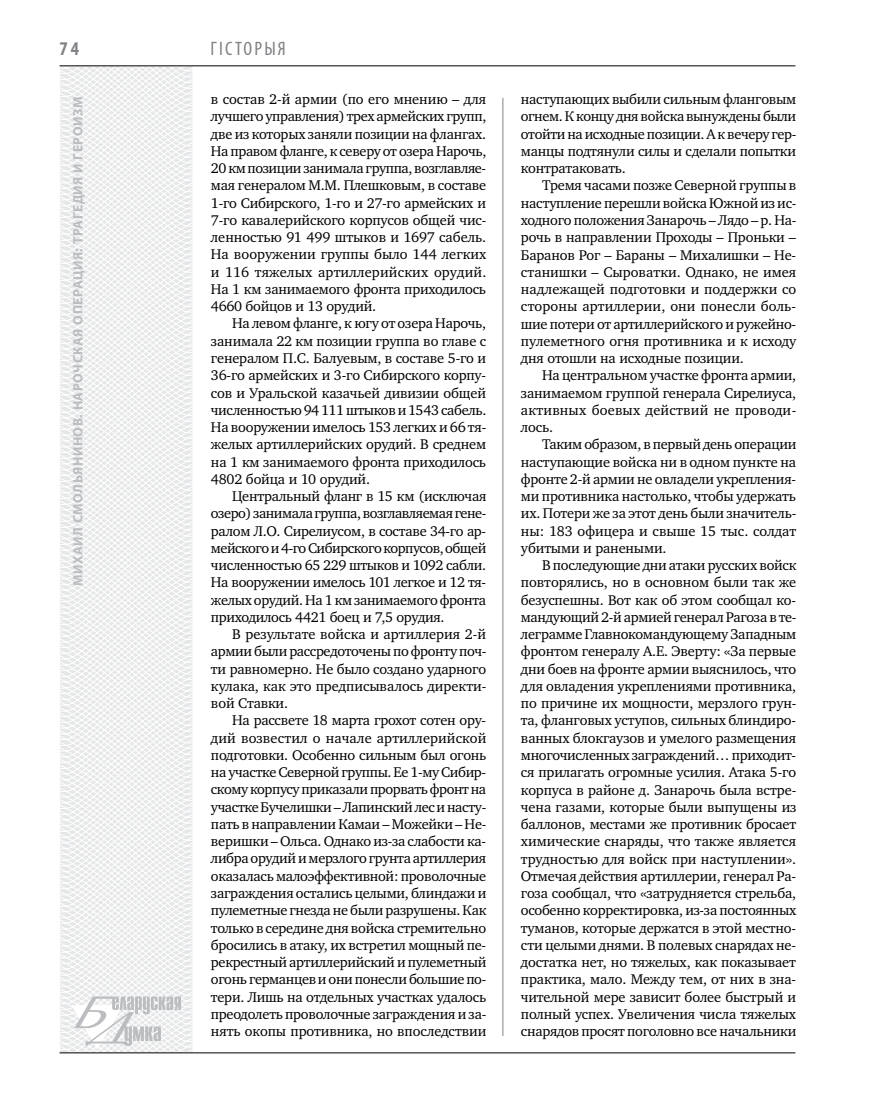
<style>
.page{position:relative;width:872px;height:1106px;background:#fff}
.page>*{position:absolute;margin:0;border:0;box-sizing:border-box;transform-origin:0 0}
.t1{font:condensed 19.5px "Myriad Pro";color:#808285}
.t2{font:700 condensed 19.5px "Myriad Pro";color:#808285}
.t3{font:14.4px/17.2px "Charter C";letter-spacing:-.01em;color:#000;text-align:justify}
.t4{font:700 13.5px "Myriad Pro";letter-spacing:.04em;color:#bcbdc0}
</style>
<div class="page">
<svg style="left:59px;top:65px;width:192px;height:989px"></svg>
<hr style="left:502px;top:98px;width:1px;height:938px;background:#808285">
<hr style="left:60px;top:1052px;width:735px;height:1px;background:#000">
<svg style="left:71px;top:996px;width:110px;height:53px"></svg>
<hr style="left:60px;top:65px;width:735px;height:1px;background:#000">
<h1 class="t2" style="left:60px;top:37px;width:21px">74</h1>
<p class="t4" style="left:69px;top:585px;width:489px;rotate:-90deg">Михаил Смольянинов. Нарочская операция: трагедия и героизм</p>
<h1 class="t1" style="left:210px;top:37px;width:76px">Гісторыя</h1>
<p class="t3" style="left:211px;top:91px;width:277px">в состав 2-й армии (по его мнению – для лучшего управления) трех армейских групп, две из которых заняли позиции на флангах.<br>На правом фланге, к северу от озера Нарочь, 20 км позиции занимала группа, возглавляе&shy;мая генералом М.М. Плешковым, в составе 1-го Сибирского, 1-го и 27-го армейских и 7-го кавалерийского корпусов общей чис&shy;ленностью 91 499 штыков и 1697 сабель.<br>На вооружении группы было 144 легких и 116 тяжелых артиллерийских орудий.<br>На 1 км занимаемого фронта приходилось 4660 бойцов и 13 орудий.</p>
<p class="t3" style="left:211px;top:315px;width:277px;text-indent:21px">На левом фланге, к югу от озера Нарочь, занимала 22 км позиции группа во главе с генералом П.С. Балуевым, в составе 5-го и 36-го армейских и 3-го Сибирского корпу&shy;сов и Уральской казачьей дивизии общей численностью 94 111 штыков и 1543 сабель.<br>На вооружении имелось 153 легких и 66 тя&shy;желых артиллерийских орудий. В среднем на 1 км занимаемого фронта приходилось 4802 бойца и 10 орудий.</p>
<p class="t3" style="left:211px;top:487px;width:277px;text-indent:21px">Центральный фланг в 15 км (исключая озеро) занимала группа, возглавляемая гене&shy;ралом Л.О. Сирелиусом, в составе 34-го ар&shy;мейского и 4-го Сибирского корпусов, общей численностью 65 229 штыков и 1092 сабли.<br>На вооружении имелось 101 легкое и 12 тя&shy;желых орудий. На 1 км занимаемого фронта приходилось 4421 боец и 7,5 орудия.</p>
<p class="t3" style="left:211px;top:625px;width:277px;text-indent:21px">В результате войска и артиллерия 2-й армии были рассредоточены по фронту поч&shy;ти равномерно. Не было создано ударного кулака, как это предписывалось директи&shy;вой Ставки.</p>
<p class="t3" style="left:211px;top:712px;width:277px;text-indent:21px">На рассвете 18 марта грохот сотен ору&shy;дий возвестил о начале артиллерийской подготовки. Особенно сильным был огонь на участке Северной группы. Ее 1-му Сибир&shy;скому корпусу приказали прорвать фронт на участке Бучелишки – Лапинский лес и насту&shy;пать в направлении Камаи – Можейки – Не&shy;веришки – Ольса. Однако из-за слабости ка&shy;либра орудий и мерзлого грунта артиллерия оказалась малоэффективной: проволочные заграждения остались целыми, блиндажи и пулеметные гнезда не были разрушены. Как только в середине дня войска стремительно бросились в атаку, их встретил мощный пе&shy;рекрестный артиллерийский и пулеметный огонь германцев и они понесли большие по&shy;тери. Лишь на отдельных участках удалось преодолеть проволочные заграждения и за&shy;нять окопы противника, но впоследствии</p>
<p class="t3" style="left:521px;top:91px;width:277px">наступающих выбили сильным фланговым огнем. К концу дня войска вынуждены были отойти на исходные позиции. А к вечеру гер&shy;манцы подтянули силы и сделали попытки контратаковать.</p>
<p class="t3" style="left:521px;top:177px;width:277px;text-indent:21px">Тремя часами позже Северной группы в наступление перешли войска Южной из ис&shy;ходного положения Занарочь – Лядо – р. На&shy;рочь в направлении Проходы – Проньки – Баранов Рог – Бараны – Михалишки – Не&shy;станишки – Сыроватки. Однако, не имея надлежащей подготовки и поддержки со стороны артиллерии, они понесли боль&shy;шие потери от артиллерийского и ружейно&shy;пулеметного огня противника и к исходу дня отошли на исходные позиции.</p>
<p class="t3" style="left:521px;top:367px;width:277px;text-indent:21px">На центральном участке фронта армии, занимаемом группой генерала Сирелиуса, активных боевых действий не проводи&shy;лось.</p>
<p class="t3" style="left:521px;top:436px;width:277px;text-indent:21px">Таким образом, в первый день операции наступающие войска ни в одном пункте на фронте 2-й армии не овладели укрепления&shy;ми противника настолько, чтобы удержать их. Потери же за этот день были значитель&shy;ны: 183 офицера и свыше 15 тыс. солдат убитыми и ранеными.</p>
<p class="t3" style="left:521px;top:557px;width:277px;text-indent:21px">В последующие дни атаки русских войск повторялись, но в основном были так же безуспешны. Вот как об этом сообщал ко&shy;мандующий 2-й армией генерал Рагоза в те&shy;леграмме Главнокомандующему Западным фронтом генералу А.Е. Эверту: «За первые дни боев на фронте армии выяснилось, что для овладения укреплениями противника, по причине их мощности, мерзлого грун&shy;та, фланговых уступов, сильных блиндиро&shy;ванных блокгаузов и умелого размещения многочисленных заграждений… приходит&shy;ся прилагать огромные усилия. Атака 5-го корпуса в районе д. Занарочь была встре&shy;чена газами, которые были выпущены из баллонов, местами же противник бросает химические снаряды, что также является трудностью для войск при наступлении».<br>Отмечая действия артиллерии, генерал Ра&shy;гоза сообщал, что «затрудняется стрельба, особенно корректировка, из-за постоянных туманов, которые держатся в этой местно&shy;сти целыми днями. В полевых снарядах не&shy;достатка нет, но тяжелых, как показывает практика, мало. Между тем, от них в зна&shy;чительной мере зависит более быстрый и полный успех. Увеличения числа тяжелых снарядов просят поголовно все начальники</p>
</div>
